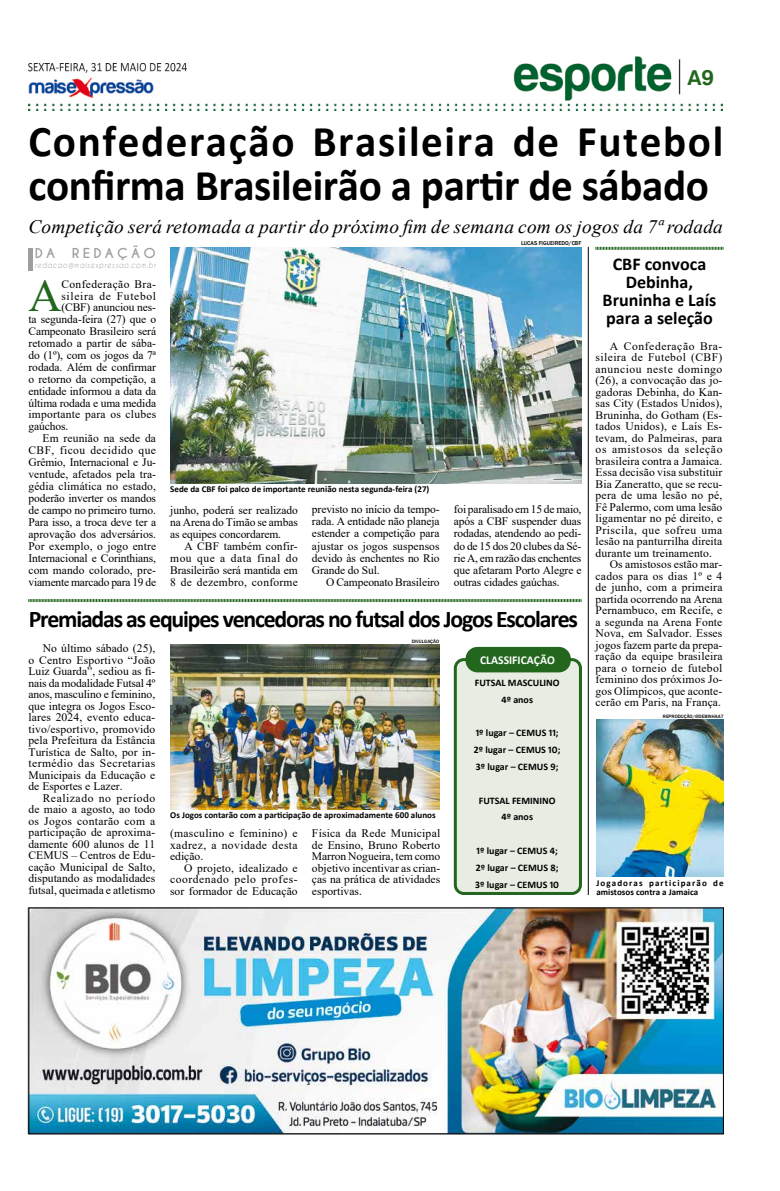
<style>
.page{position:relative;width:780px;height:1191px;background:#fff}
.page>*{position:absolute;margin:0;border:0;box-sizing:border-box;transform-origin:0 0}
.t1{font:46.2px "Times New Roman";color:#23661e}
.t2{font:700 44px/44px "Calibri";letter-spacing:.035em;color:#000}
.t3{font:700 24px "Calibri";letter-spacing:-.05em;color:#000}
.t4{font:22px "Harabara";color:#23661e}
.t5{font:italic 19px "Times New Roman";letter-spacing:.01em;color:#000}
.t6{font:700 18px/18px "Calibri";color:#000;text-align:center}
.t7{font:700 12.9px "Caviar Dreams";letter-spacing:.24em;color:#9c9e9f;scale:1.04 1}
.t8{font:700 12px "Calibri";color:#fff}
.t9{font:11.5px/11.5px "Times New Roman";letter-spacing:.005em;color:#000;text-align:justify}
.t10{font:11.5px "Times New Roman";letter-spacing:.04em;color:#000}
.t11{font:11.5px "Times New Roman";letter-spacing:.035em;color:#000}
.t12{font:11.5px "Times New Roman";letter-spacing:.05em;color:#000}
.t13{font:11.5px "Times New Roman";letter-spacing:-.015em;color:#000}
.t14{font:11.5px "Times New Roman";letter-spacing:.025em;color:#000}
.t15{font:11.5px "Times New Roman";letter-spacing:.06em;color:#000}
.t16{font:700 10px/16.8px "Calibri";color:#000;text-align:center}
.t17{font:700 9px "Calibri";color:#000}
.t18{font:700 9px/9px "Calibri";letter-spacing:.12em;color:#000}
.t19{font:italic 8.3px "Caviar Dreams";letter-spacing:.11em;color:#9c9e9f;scale:.83 1}
.t20{font:500 5.8px "Franklin Gothic";color:#000}
.t21{font:500 4.9px "Franklin Gothic";color:#000}
</style>
<div class="page">
<img style="left:28px;top:57px;width:694px;height:54px">
<img style="left:28px;top:64px;width:158px;height:9px">
<hr style="left:28px;top:248px;width:4px;height:23px;background:#9c9e9f">
<img style="left:170px;top:248px;width:411px;height:235px">
<img style="left:170px;top:644px;width:269px;height:165px">
<hr style="left:588px;top:247px;width:1px;height:648px;background:#000">
<svg style="left:595px;top:247px;width:128px;height:3px"></svg>
<img style="left:596px;top:719px;width:127px;height:157px">
<svg style="left:28px;top:599px;width:553px;height:3px;background:#6e9a6a"></svg>
<div style="left:455px;top:659px;width:125px;height:234px;background:#e8ede3;border-radius:9px"></div>
<div style="left:454px;top:658px;width:128px;height:237px;border:3px solid #23661e;border-radius:9px"></div>
<div style="left:465px;top:647px;width:105px;height:25px;background:#23661e;border-radius:12px"></div>
<img style="left:30px;top:909px;width:692px;height:223px">
<div style="left:28px;top:907px;width:696px;height:227px;border:1px solid #000"></div>
<h3 class="t4" style="left:687px;top:66px;width:28px">A9</h3>
<h2 class="t2" style="left:28px;top:119px;width:696px">Confederação Brasileira de Futebol confirma Brasileirão a partir de sábado</h2>
<h3 class="t5" style="left:28px;top:214px;width:696px">Competição será retomada a partir do próximo fim de semana com os jogos da 7ª rodada</h3>
<p class="t7" style="left:35px;top:245px;width:21px">DA</p>
<p class="t7" style="left:72px;top:245px;width:82px">REDAÇÃO</p>
<p class="t19" style="left:35px;top:260px;width:147px">redacao@maisexpressao.com.br</p>
<h1 class="t1" style="left:28px;top:263px;width:35px">A</h1>
<p class="t11" style="left:61px;top:276px;width:96px">Confederação Bra-</p>
<p class="t15" style="left:61px;top:287px;width:96px">sileira de Futebol</p>
<p class="t9" style="left:61px;top:301px;width:96px">(CBF) anunciou nes-</p>
<p class="t9" style="left:28px;top:313px;width:129px">ta segunda-feira (27) que o</p>
<p class="t9" style="left:28px;top:325px;width:129px">Campeonato Brasileiro será</p>
<p class="t9" style="left:28px;top:337px;width:129px">retomado a partir de sába-</p>
<p class="t9" style="left:28px;top:349px;width:129px">do (1º), com os jogos da 7ª</p>
<p class="t9" style="left:28px;top:361px;width:129px">rodada. Além de confirmar</p>
<p class="t9" style="left:28px;top:373px;width:129px">o retorno da competição, a</p>
<p class="t9" style="left:28px;top:384px;width:129px">entidade informou a data da</p>
<p class="t9" style="left:28px;top:396px;width:129px">última rodada e uma medida</p>
<p class="t9" style="left:28px;top:408px;width:129px">importante para os clubes</p>
<p class="t9" style="left:28px;top:420px;width:41px">gaúchos.</p>
<p class="t9" style="left:43px;top:432px;width:115px">Em reunião na sede da</p>
<p class="t10" style="left:28px;top:442px;width:129px">CBF, ficou decidido que</p>
<p class="t9" style="left:28px;top:456px;width:129px">Grêmio, Internacional e Ju-</p>
<p class="t9" style="left:28px;top:468px;width:129px">ventude, afetados pela tra-</p>
<p class="t9" style="left:28px;top:480px;width:129px">gédia climática no estado,</p>
<p class="t9" style="left:28px;top:492px;width:129px">poderão inverter os mandos</p>
<p class="t9" style="left:28px;top:504px;width:129px">de campo no primeiro turno.</p>
<p class="t9" style="left:28px;top:516px;width:129px">Para isso, a troca deve ter a</p>
<p class="t9" style="left:28px;top:528px;width:129px">aprovação dos adversários.</p>
<p class="t9" style="left:28px;top:540px;width:129px">Por exemplo, o jogo entre</p>
<p class="t9" style="left:28px;top:552px;width:129px">Internacional e Corinthians,</p>
<p class="t9" style="left:28px;top:564px;width:129px">com mando colorado, pre-</p>
<p class="t13" style="left:28px;top:573px;width:129px">viamente marcado para 19 de</p>
<p class="t17" style="left:170px;top:482px;width:260px">Sede da CBF foi palco de importante reunião nesta segunda-feira (27)</p>
<p class="t9" style="left:170px;top:503px;width:129px;line-height:12px">junho, poderá ser realizado na Arena do Timão se ambas as equipes concordarem.</p>
<p class="t9" style="left:170px;top:539px;width:129px;line-height:12px;text-indent:14px">A CBF também confir&shy;mou que a data final do Brasileirão será mantida em 8 de dezembro, conforme</p>
<p class="t9" style="left:312px;top:503px;width:129px;line-height:12px">previsto no início da tempo&shy;rada. A entidade não planeja estender a competição para ajustar os jogos suspensos devido às enchentes no Rio Grande do Sul.</p>
<p class="t9" style="left:326px;top:575px;width:115px">O Campeonato Brasileiro</p>
<p class="t20" style="left:521px;top:240px;width:62px">LUCAS FIGUEIREDO/CBF</p>
<p class="t9" style="left:454px;top:503px;width:129px;line-height:12px">foi paralisado em 15 de maio, após a CBF suspender duas rodadas, atendendo ao pedi&shy;do de 15 dos 20 clubes da Sé&shy;rie A, em razão das enchentes que afetaram Porto Alegre e outras cidades gaúchas.</p>
<h3 class="t3" style="left:29px;top:601px;width:550px">Premiadas as equipes vencedoras no futsal dos Jogos Escolares</h3>
<p class="t9" style="left:28px;top:642px;width:128px;text-indent:14px">No último sábado (25), o Centro Esportivo “João Luiz Guarda”, sediou as fi&shy;nais da modalidade Futsal 4º anos, masculino e feminino, que integra os Jogos Esco&shy;lares 2024, evento educa&shy;tivo/esportivo, promovido pela Prefeitura da Estância Turística de Salto, por in&shy;termédio das Secretarias Municipais da Educação e de Esportes e Lazer.</p>
<p class="t9" style="left:28px;top:792px;width:128px;text-indent:14px">Realizado no período de maio a agosto, ao todo os Jogos contarão com a participação de aproxima&shy;damente 600 alunos de 11<br>CEMUS – Centros de Edu&shy;cação Municipal de Salto, disputando as modalidades futsal, queimada e atletismo</p>
<p class="t21" style="left:412px;top:638px;width:29px">DIVULGAÇÃO</p>
<p class="t8" style="left:480px;top:651px;width:76px">CLASSIFICAÇÃO</p>
<p class="t16" style="left:475px;top:674px;width:86px">FUTSAL MASCULINO<br>4º anos</p>
<p class="t16" style="left:474px;top:724px;width:88px;text-align:left">1º lugar – CEMUS 11;<br>2º lugar – CEMUS 10;<br>3º lugar – CEMUS 9;</p>
<p class="t16" style="left:479px;top:791px;width:78px">FUTSAL FEMININO<br>4º anos</p>
<p class="t16" style="left:475px;top:842px;width:85px;text-align:left">1º lugar – CEMUS 4;<br>2º lugar – CEMUS 8;<br>3º lugar – CEMUS 10</p>
<p class="t17" style="left:170px;top:808px;width:267px">Os Jogos contarão com a participação de aproximadamente 600 alunos</p>
<p class="t9" style="left:170px;top:827px;width:129px">(masculino e feminino) e xadrez, a novidade desta edição.</p>
<p class="t9" style="left:170px;top:862px;width:129px;text-indent:14px">O projeto, idealizado e coordenado pelo profes&shy;sor formador de Educação</p>
<p class="t9" style="left:312px;top:827px;width:130px">Física da Rede Municipal de Ensino, Bruno Roberto Marron Nogueira, tem como objetivo incentivar as crian&shy;ças na prática de atividades esportivas.</p>
<h3 class="t6" style="left:602px;top:255px;width:115px">CBF convoca<br>Debinha,<br>Bruninha e Laís para a seleção</h3>
<p class="t12" style="left:609px;top:338px;width:114px">A Confederação Bra-</p>
<p class="t11" style="left:595px;top:349px;width:128px">sileira de Futebol (CBF)</p>
<p class="t10" style="left:595px;top:361px;width:128px">anunciou neste domingo</p>
<p class="t9" style="left:595px;top:374px;width:128px">(26), a convocação das jo-</p>
<p class="t9" style="left:595px;top:386px;width:128px">gadoras Debinha, do Kan-</p>
<p class="t9" style="left:595px;top:397px;width:128px">sas City (Estados Unidos),</p>
<p class="t9" style="left:595px;top:409px;width:128px">Bruninha, do Gotham (Es-</p>
<p class="t9" style="left:595px;top:420px;width:128px">tados Unidos), e Laís Es-</p>
<p class="t9" style="left:595px;top:432px;width:128px">tevam, do Palmeiras, para</p>
<p class="t12" style="left:595px;top:441px;width:128px">os amistosos da seleção</p>
<p class="t9" style="left:595px;top:455px;width:128px">brasileira contra a Jamaica.</p>
<p class="t9" style="left:595px;top:466px;width:128px">Essa decisão visa substituir</p>
<p class="t9" style="left:595px;top:478px;width:128px">Bia Zaneratto, que se recu-</p>
<p class="t9" style="left:595px;top:489px;width:128px">pera de uma lesão no pé,</p>
<p class="t9" style="left:595px;top:501px;width:128px">Fê Palermo, com uma lesão</p>
<p class="t9" style="left:595px;top:512px;width:128px">ligamentar no pé direito, e</p>
<p class="t10" style="left:595px;top:522px;width:128px">Priscila, que sofreu uma</p>
<p class="t9" style="left:595px;top:535px;width:128px">lesão na panturrilha direita</p>
<p class="t9" style="left:595px;top:547px;width:118px">durante um treinamento.</p>
<p class="t9" style="left:609px;top:558px;width:114px">Os amistosos estão mar-</p>
<p class="t9" style="left:595px;top:570px;width:128px">cados para os dias 1º e 4</p>
<p class="t9" style="left:595px;top:581px;width:128px">de junho, com a primeira</p>
<p class="t9" style="left:595px;top:593px;width:128px">partida ocorrendo na Arena</p>
<p class="t9" style="left:595px;top:604px;width:128px">Pernambuco, em Recife, e</p>
<p class="t9" style="left:595px;top:616px;width:128px">a segunda na Arena Fonte</p>
<p class="t9" style="left:595px;top:627px;width:128px">Nova, em Salvador. Esses</p>
<p class="t9" style="left:595px;top:639px;width:128px">jogos fazem parte da prepa-</p>
<p class="t9" style="left:595px;top:650px;width:128px">ração da equipe brasileira</p>
<p class="t14" style="left:595px;top:660px;width:128px">para o torneio de futebol</p>
<p class="t9" style="left:595px;top:673px;width:128px">feminino dos próximos Jo-</p>
<p class="t9" style="left:595px;top:685px;width:128px">gos Olímpicos, que aconte-</p>
<p class="t9" style="left:595px;top:696px;width:127px">cerão em Paris, na França.</p>
<p class="t21" style="left:663px;top:713px;width:62px">REPRODUÇÃO/@DEBINHAA7</p>
<p class="t18" style="left:596px;top:878px;width:129px">Jogadoras participarão de amistosos contra a Jamaica</p>
</div>
